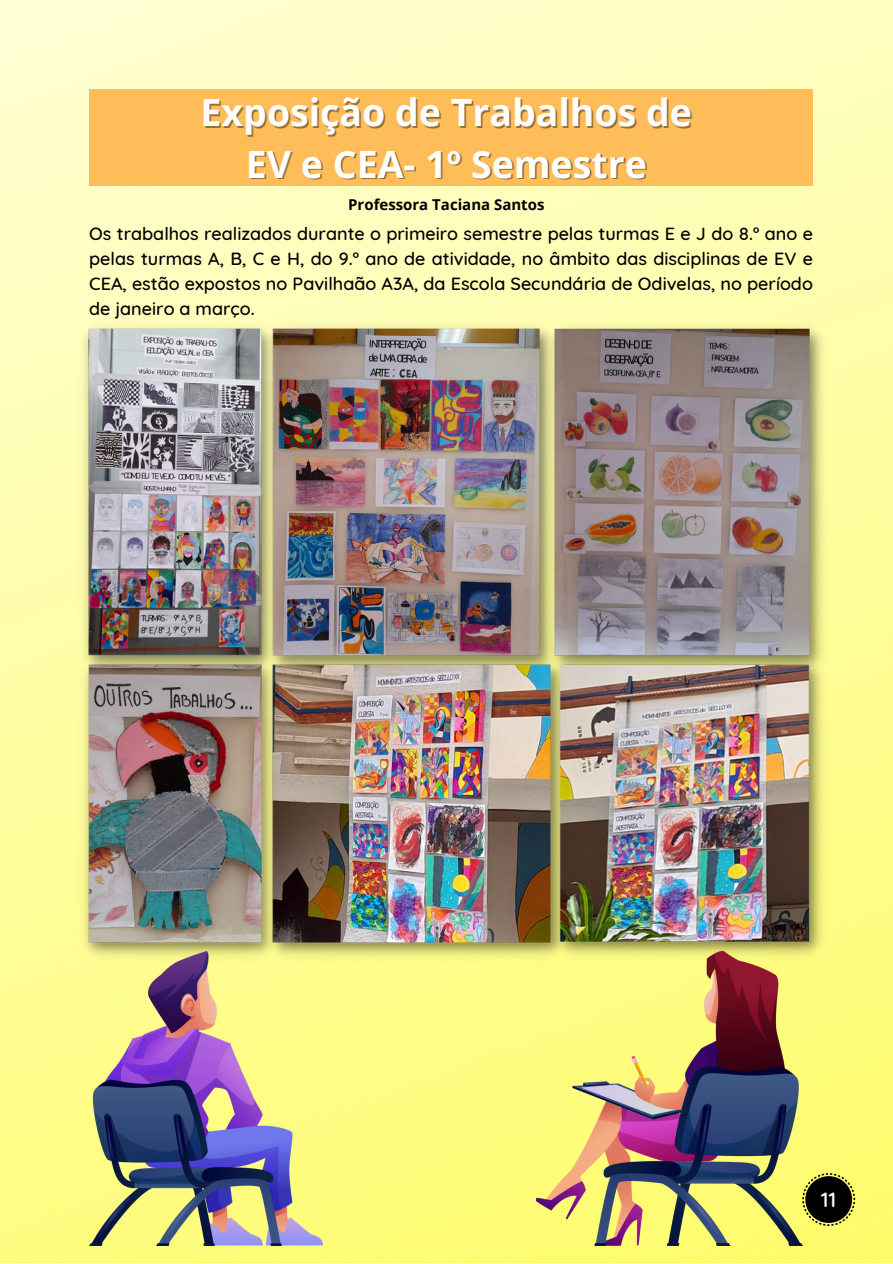
<style>
.page{position:relative;width:893px;height:1264px;background:#fff}
.page>*{position:absolute;margin:0;border:0;box-sizing:border-box;transform-origin:0 0}
.t1{font:700 37.5px/51.8px "Open Sans";color:#fff;text-align:center}
.t2{font:500 21px "Quicksand";color:#fff}
.t3{font:500 18px/24.8px "Quicksand";color:#000;text-align:justify}
.t4{font:700 15px "Open Sans";color:#000}
</style>
<div class="page">
<img style="left:0;top:0;width:892px;height:1262px">
<img style="left:75px;top:317px;width:185px;height:335px">
<img style="left:260px;top:317px;width:284px;height:335px">
<img style="left:544px;top:317px;width:285px;height:335px">
<img style="left:75px;top:652px;width:186px;height:313px">
<img style="left:261px;top:652px;width:286px;height:313px">
<img style="left:547px;top:652px;width:284px;height:312px">
<div style="left:89px;top:89px;width:724px;height:96px;background:#ffbd59"></div>
<img style="left:89px;top:951px;width:233px;height:294px">
<img style="left:536px;top:951px;width:266px;height:294px">
<svg style="left:802px;top:1173px;width:53px;height:52px"></svg>
<div style="left:805px;top:1176px;width:47px;height:46px;background:#000;border-radius:50%"></div>
<h1 class="t1" style="left:201px;top:86px;width:493px">Exposição de Trabalhos de<br>EV e CEA- 1º Semestre</h1>
<p class="t4" style="left:348px;top:194px;width:198px">Professora Taciana Santos</p>
<p class="t3" style="left:89px;top:221px;width:725px">Os trabalhos realizados durante o primeiro semestre pelas turmas E e J do 8.º ano e pelas turmas A, B, C e H, do 9.º ano de atividade, no âmbito das disciplinas de EV e CEA, estão expostos no Pavilhaão A3A, da Escola Secundária de Odivelas, no período de janeiro a março.</p>
<p class="t2" style="left:821px;top:1186px;width:16px">11</p>
</div>
